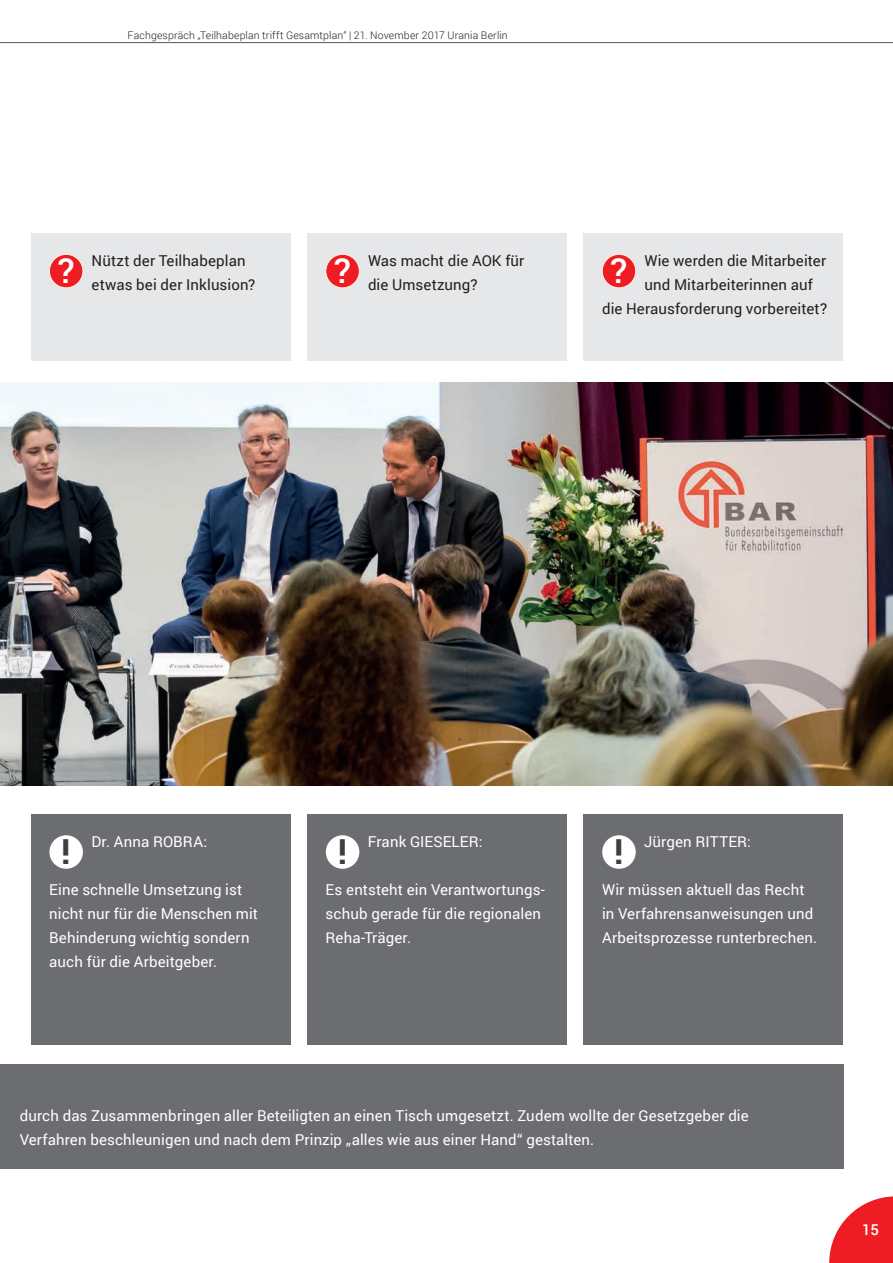
<style>
.page{position:relative;width:893px;height:1263px;background:#fff}
.page>*{position:absolute;margin:0;border:0;box-sizing:border-box;transform-origin:0 0}
.t1{font:500 34.5px "Roboto";color:#fff}
.t2{font:700 34.5px "Roboto";color:#3e3e3f}
.t3{font:15px/24px "Roboto";letter-spacing:.01em;color:#fff}
.t4{font:15px "Roboto";letter-spacing:.01em;color:#231f20}
.t5{font:500 15px "Roboto";color:#fff}
.t6{font:300 10.5px "Roboto";letter-spacing:.015em;color:#231f20}
</style>
<div class="page">
<hr style="left:0;top:42px;width:893px;height:1px;background:#57585a">
<svg style="left:829px;top:1196px;width:64px;height:67px"></svg>
<img style="left:0;top:383px;width:893px;height:402px">
<div style="left:31px;top:233px;width:259px;height:128px;background:#e6e7e9"></div>
<div style="left:49px;top:254px;width:34px;height:34px;background:#ee1d23;border-radius:50%"></div>
<div style="left:49px;top:254px;width:34px;height:34px;border:1px solid #fef2e3;border-radius:50%"></div>
<div style="left:307px;top:233px;width:260px;height:128px;background:#e6e7e9"></div>
<div style="left:326px;top:254px;width:33px;height:34px;background:#ee1d23;border-radius:50%"></div>
<div style="left:326px;top:254px;width:33px;height:34px;border:1px solid #fef2e3;border-radius:50%"></div>
<div style="left:584px;top:233px;width:259px;height:128px;background:#e6e7e9"></div>
<div style="left:602px;top:254px;width:34px;height:34px;background:#ee1d23;border-radius:50%"></div>
<div style="left:602px;top:254px;width:34px;height:34px;border:1px solid #fef2e3;border-radius:50%"></div>
<div style="left:31px;top:814px;width:259px;height:230px;background:#6c6d70"></div>
<div style="left:49px;top:835px;width:34px;height:34px;background:#fff;border-radius:50%"></div>
<div style="left:584px;top:814px;width:259px;height:230px;background:#6c6d70"></div>
<div style="left:602px;top:835px;width:34px;height:34px;background:#fff;border-radius:50%"></div>
<div style="left:0;top:1064px;width:843px;height:105px;background:#6c6d70"></div>
<div style="left:307px;top:814px;width:260px;height:230px;background:#6c6d70"></div>
<div style="left:326px;top:835px;width:33px;height:34px;background:#fff;border-radius:50%"></div>
<p class="t6" style="left:128px;top:28px;width:382px">Fachgespräch „Teilhabeplan trifft Gesamtplan“ | 21. November 2017 Urania Berlin</p>
<h1 class="t1" style="left:58px;top:246px;width:18px">?</h1>
<p class="t4" style="left:92px;top:250px;width:155px">Nützt der Teilhabeplan</p>
<p class="t4" style="left:92px;top:274px;width:165px">etwas bei der Inklusion?</p>
<h1 class="t1" style="left:334px;top:246px;width:18px">?</h1>
<p class="t4" style="left:368px;top:250px;width:158px">Was macht die AOK für</p>
<p class="t4" style="left:368px;top:274px;width:111px">die Umsetzung?</p>
<p class="t4" style="left:644px;top:250px;width:183px">Wie werden die Mitarbeiter</p>
<p class="t4" style="left:644px;top:274px;width:170px">und Mitarbeiterinnen auf</p>
<p class="t4" style="left:602px;top:298px;width:227px">die Herausforderung vorbereitet?</p>
<h1 class="t1" style="left:611px;top:246px;width:18px">?</h1>
<p class="t3" style="left:368px;top:829px;width:116px">Frank GIESELER:</p>
<p class="t3" style="left:326px;top:877px;width:221px">Es entsteht ein Verantwortungs&shy;schub gerade für die regionalen<br>Reha-Träger.</p>
<p class="t3" style="left:91px;top:829px;width:117px">Dr. Anna ROBRA:</p>
<p class="t3" style="left:49px;top:877px;width:210px">Eine schnelle Umsetzung ist nicht nur für die Menschen mit<br>Behinderung wichtig sondern auch für die Arbeitgeber.</p>
<h1 class="t2" style="left:61px;top:827px;width:11px">!</h1>
<p class="t3" style="left:644px;top:829px;width:108px">Jürgen RITTER:</p>
<p class="t3" style="left:602px;top:877px;width:217px">Wir müssen aktuell das Recht in Verfahrensanweisungen und<br>Arbeitsprozesse runterbrechen.</p>
<h1 class="t2" style="left:338px;top:827px;width:11px">!</h1>
<h1 class="t2" style="left:614px;top:827px;width:11px">!</h1>
<p class="t3" style="left:20px;top:1103px;width:730px">durch das Zusammenbringen aller Beteiligten an einen Tisch umgesetzt. Zudem wollte der Gesetzgeber die<br>Verfahren beschleunigen und nach dem Prinzip „alles wie aus einer Hand“ gestalten.</p>
<p class="t5" style="left:862px;top:1219px;width:19px">15</p>
</div>
